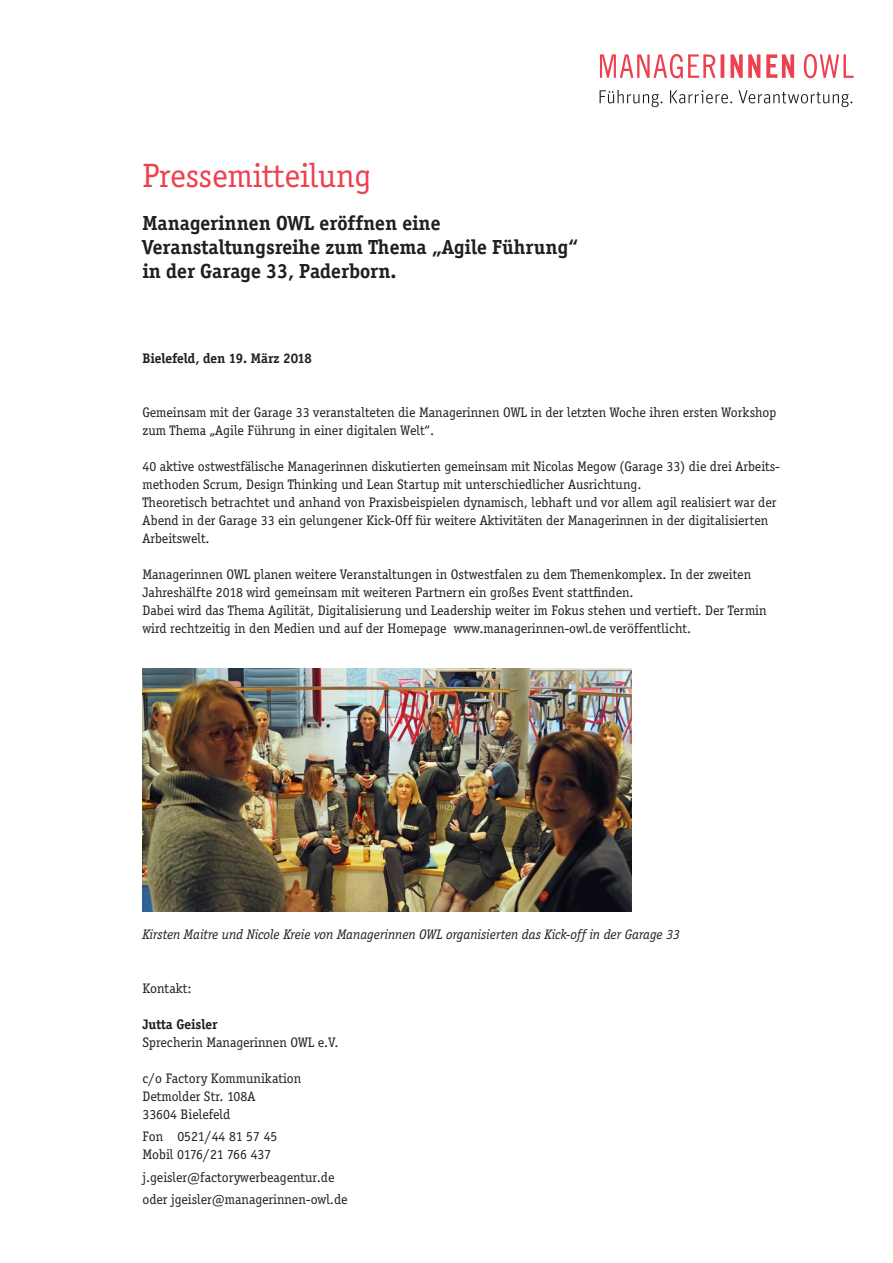
<style>
.page{position:relative;width:893px;height:1263px;background:#fff}
.page>*{position:absolute;margin:0;border:0;box-sizing:border-box;transform-origin:0 0}
.t1{font:34.65px "Officina Serif";color:#ee414f}
.t2{font:700 21px "Officina Serif";color:#231f20}
.t3{font:14.25px/18px "Officina Serif";color:#231f20}
.t4{font:italic 14.25px "Officina Serif";color:#231f20}
.t5{font:700 14.25px "Officina Serif";color:#231f20}
</style>
<div class="page">
<svg style="left:600px;top:54px;width:254px;height:24px"></svg>
<svg style="left:600px;top:90px;width:252px;height:17px"></svg>
<img style="left:142px;top:669px;width:489px;height:243px">
<p class="t1" style="left:142px;top:156px;width:230px">Pressemitteilung</p>
<p class="t2" style="left:142px;top:210px;width:300px">Managerinnen OWL eröffnen eine</p>
<p class="t2" style="left:142px;top:234px;width:437px">Veranstaltungsreihe zum Thema „Agile Führung“</p>
<p class="t2" style="left:142px;top:258px;width:256px">in der Garage 33, Paderborn.</p>
<p class="t5" style="left:142px;top:350px;width:171px">Bielefeld, den 19. März 2018</p>
<p class="t3" style="left:142px;top:403px;width:635px">Gemeinsam mit der Garage 33 veranstalteten die Managerinnen OWL in der letzten Woche ihren ersten Workshop zum Thema „Agile Führung in einer digitalen Welt“.</p>
<p class="t3" style="left:142px;top:457px;width:639px">40 aktive ostwestfälische Managerinnen diskutierten gemeinsam mit Nicolas Megow (Garage 33) die drei Arbeits&shy;methoden Scrum, Design Thinking und Lean Startup mit unterschiedlicher Ausrichtung.</p>
<p class="t3" style="left:142px;top:493px;width:635px">Theoretisch betrachtet und anhand von Praxisbeispielen dynamisch, lebhaft und vor allem agil realisiert war der<br>Abend in der Garage 33 ein gelungener Kick-Off für weitere Aktivitäten der Managerinnen in der digitalisierten<br>Arbeitswelt.</p>
<p class="t3" style="left:142px;top:565px;width:610px">Managerinnen OWL planen weitere Veranstaltungen in Ostwestfalen zu dem Themenkomplex. In der zweiten<br>Jahreshälfte 2018 wird gemeinsam mit weiteren Partnern ein großes Event stattfinden.</p>
<p class="t3" style="left:142px;top:601px;width:626px">Dabei wird das Thema Agilität, Digitalisierung und Leadership weiter im Fokus stehen und vertieft. Der Termin wird rechtzeitig in den Medien und auf der Homepage www.managerinnen-owl.de veröffentlicht.</p>
<p class="t4" style="left:142px;top:927px;width:539px">Kirsten Maitre und Nicole Kreie von Managerinnen OWL organisierten das Kick-off in der Garage 33</p>
<p class="t3" style="left:142px;top:979px;width:51px">Kontakt:</p>
<p class="t5" style="left:142px;top:1016px;width:77px">Jutta Geisler</p>
<p class="t3" style="left:142px;top:1033px;width:198px">Sprecherin Managerinnen OWL e.V.</p>
<p class="t3" style="left:142px;top:1069px;width:160px">c/o Factory Kommunikation</p>
<p class="t3" style="left:142px;top:1087px;width:115px">Detmolder Str. 108A</p>
<p class="t3" style="left:142px;top:1105px;width:89px">33604 Bielefeld</p>
<p class="t3" style="left:142px;top:1128px;width:137px">Fon 0521/44 81 57 45</p>
<p class="t3" style="left:142px;top:1146px;width:131px">Mobil 0176/21 766 437</p>
<p class="t3" style="left:142px;top:1168px;width:194px">j.geisler@factorywerbeagentur.de</p>
<p class="t3" style="left:142px;top:1190px;width:207px">oder jgeisler@managerinnen-owl.de</p>
</div>
